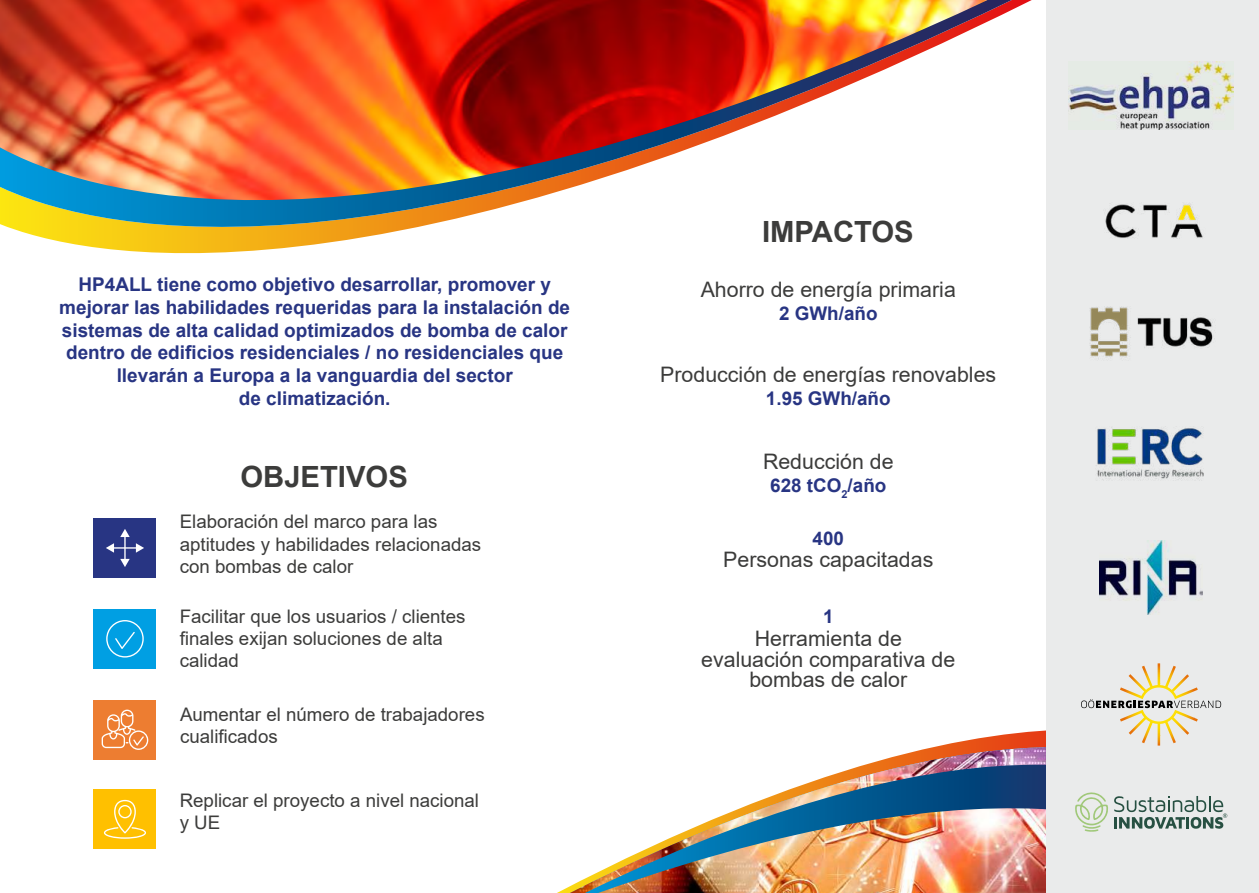
<style>
.page{position:relative;width:1259px;height:893px;background:#fff}
.page>*{position:absolute;margin:0;border:0;box-sizing:border-box;transform-origin:0 0}
.t1{font:700 29.25px "Arial";color:#3c3c3b}
.t2{font:21.3px/20.2px "Arial";color:#3c3c3b;text-align:center}
.t3{font:700 18.9px/22.8px "Arial";color:#283583;text-align:center}
.t4{font:18.75px/22.5px "Arial";color:#3c3c3b}
</style>
<div class="page">
<img style="left:585px;top:730px;width:461px;height:163px">
<svg style="left:0;top:0;width:1011px;height:254px"></svg>
<div style="left:1046px;top:0;width:213px;height:893px;background:#eaebeb"></div>
<img style="left:1105px;top:204px;width:98px;height:35px">
<img style="left:1096px;top:427px;width:108px;height:54px">
<img style="left:1090px;top:306px;width:123px;height:53px">
<img style="left:1099px;top:541px;width:103px;height:74px">
<img style="left:1068px;top:61px;width:165px;height:69px">
<svg style="left:1075px;top:792px;width:152px;height:40px"></svg>
<div style="left:94px;top:518px;width:62px;height:60px;background:#283583"></div>
<div style="left:94px;top:700px;width:62px;height:59px;background:#ed7d31"></div>
<div style="left:94px;top:609px;width:62px;height:60px;background:#009fe3"></div>
<div style="left:94px;top:789px;width:62px;height:60px;background:#ffc000"></div>
<svg style="left:106px;top:529px;width:38px;height:38px"></svg>
<svg style="left:106px;top:620px;width:38px;height:37px"></svg>
<svg style="left:102px;top:710px;width:46px;height:40px"></svg>
<svg style="left:104px;top:800px;width:42px;height:39px"></svg>
<svg style="left:1081px;top:663px;width:140px;height:83px"></svg>
<p class="t3" style="left:59px;top:273px;width:512px">HP4ALL tiene como objetivo desarrollar, promover y mejorar las habilidades requeridas para la instalación de sistemas de alta calidad optimizados de bomba de calor dentro de edificios residenciales / no residenciales que llevarán a Europa a la vanguardia del sector<br>de climatización.</p>
<h1 class="t1" style="left:240px;top:456px;width:169px">OBJETIVOS</h1>
<p class="t4" style="left:180px;top:510px;width:303px">Elaboración del marco para las aptitudes y habilidades relacionadas con bombas de calor</p>
<p class="t4" style="left:180px;top:605px;width:287px">Facilitar que los usuarios / clientes finales exijan soluciones de alta calidad</p>
<p class="t4" style="left:180px;top:702px;width:306px">Aumentar el número de trabajadores cualificados</p>
<p class="t4" style="left:180px;top:789px;width:301px">Replicar el proyecto a nivel nacional y UE</p>
<h1 class="t1" style="left:762px;top:211px;width:153px">IMPACTOS</h1>
<p class="t2" style="left:700px;top:279px;width:257px">Ahorro de energía primaria</p>
<p class="t3" style="left:779px;top:302px;width:100px">2 GWh/año</p>
<p class="t2" style="left:660px;top:364px;width:337px">Producción de energías renovables</p>
<p class="t3" style="left:766px;top:387px;width:126px">1.95 GWh/año</p>
<p class="t2" style="left:763px;top:451px;width:132px">Reducción de</p>
<p class="t3" style="left:770px;top:474px;width:118px">628 tCO<sub>2</sub>/año</p>
<p class="t3" style="left:812px;top:527px;width:33px">400</p>
<p class="t2" style="left:723px;top:549px;width:212px">Personas capacitadas</p>
<p class="t3" style="left:823px;top:605px;width:12px">1</p>
<p class="t2" style="left:701px;top:629px;width:255px">Herramienta de evaluación comparativa de bombas de calor</p>
</div>
